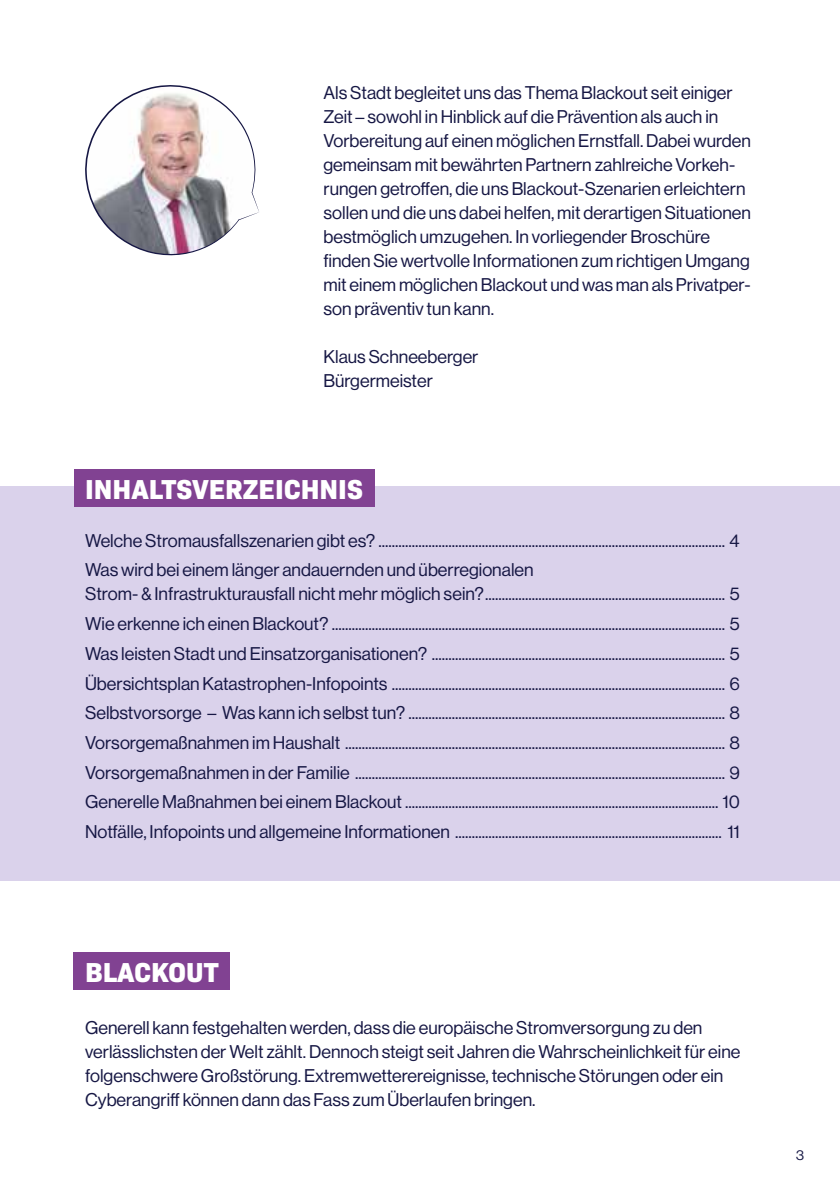
<style>
.page{position:relative;width:840px;height:1191px;background:#fff}
.page>*{position:absolute;margin:0;border:0;box-sizing:border-box;transform-origin:0 0}
.t1{font:800 27.8px "Bio Sans";color:#fff}
.t2{font:18px/24px "N Haas Grotesk DS Pro 55 Rg";color:#161744}
.t3{font:14px "N Haas Grotesk DS Pro 55 Rg";color:#161744}
</style>
<div class="page">
<svg style="left:85px;top:85px;width:174px;height:171px"></svg>
<div style="left:0;top:485px;width:839px;height:395px;background:#dad2eb"></div>
<div style="left:74px;top:952px;width:156px;height:37px;background:#814292"></div>
<div style="left:74px;top:469px;width:300px;height:37px;background:#814292"></div>
<p class="t2" style="left:323px;top:81px;width:429px">Als Stadt begleitet uns das Thema Blackout seit einiger Zeit – sowohl in Hinblick auf die Prävention als auch in Vorbereitung auf einen möglichen Ernstfall. Dabei wurden gemeinsam mit bewährten Partnern zahlreiche Vorkeh&shy;rungen getroffen, die uns Blackout-Szenarien erleichtern sollen und die uns dabei helfen, mit derartigen Situationen bestmöglich umzugehen. In vorliegender Broschüre finden Sie wertvolle Informationen zum richtigen Umgang mit einem möglichen Blackout und was man als Privatper&shy;son präventiv tun kann.</p>
<p class="t2" style="left:323px;top:345px;width:156px">Klaus Schneeberger<br>Bürgermeister</p>
<h1 class="t1" style="left:85px;top:467px;width:279px">INHALTSVERZEICHNIS</h1>
<p class="t2" style="left:85px;top:526px;width:655px;line-height:29.6px">Welche Stromausfallszenarien gibt es? ........................................................................................................ 4<br>Was wird bei einem länger andauernden und überregionalen</p>
<p class="t2" style="left:85px;top:579px;width:655px;line-height:29.6px;text-align:justify">Strom- &amp; Infrastrukturausfall nicht mehr möglich sein?........................................................................ 5<br>Wie erkenne ich einen Blackout? ...................................................................................................................... 5<br>Was leisten Stadt und Einsatzorganisationen? ........................................................................................ 5<br>Übersichtsplan Katastrophen-Infopoints .................................................................................................... 6<br>Selbstvorsorge – Was kann ich selbst tun? ............................................................................................... 8<br>Vorsorgemaßnahmen im Haushalt .................................................................................................................. 8<br>Vorsorgemaßnahmen in der Familie ............................................................................................................... 9<br>Generelle Maßnahmen bei einem Blackout .............................................................................................. 10<br>Notfälle, Infopoints und allgemeine Informationen ................................................................................ 11</p>
<h1 class="t1" style="left:85px;top:950px;width:135px">BLACKOUT</h1>
<p class="t2" style="left:85px;top:1015px;width:656px">Generell kann festgehalten werden, dass die europäische Stromversorgung zu den verlässlichsten der Welt zählt. Dennoch steigt seit Jahren die Wahrscheinlichkeit für eine folgenschwere Großstörung. Extremwetterereignisse, technische Störungen oder ein Cyberangriff können dann das Fass zum Überlaufen bringen.</p>
<p class="t3" style="left:795px;top:1146px;width:9px">3</p>
</div>
